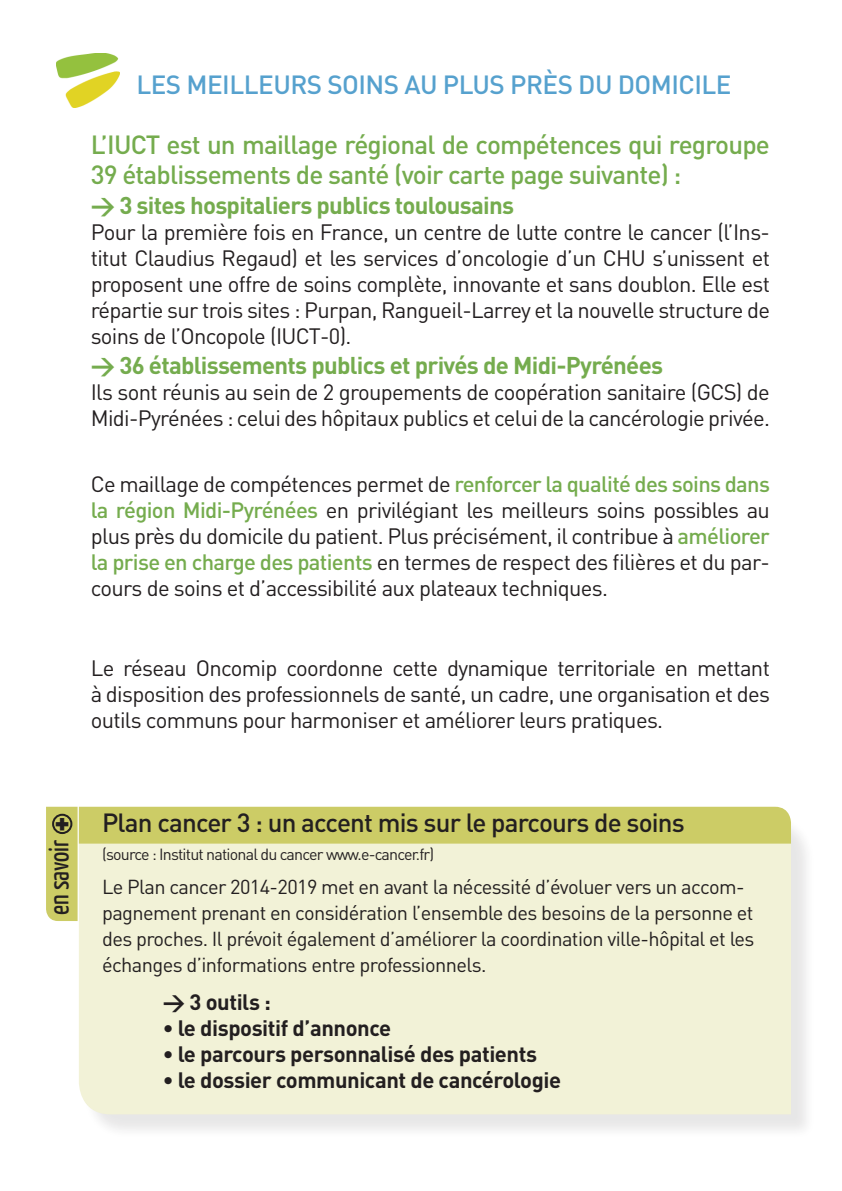
<style>
.page{position:relative;width:842px;height:1191px;background:#fff}
.page>*{position:absolute;margin:0;border:0;box-sizing:border-box;transform-origin:0 0}
.t1{font:27.6px "Yanone Kaffeesatz";color:#231f20}
.Texte_courant{font:500 26px/30px "DIN";letter-spacing:-.03em;color:#75ac4e}
.t2{font:500 26px "DIN";letter-spacing:-.03em;color:#231f20}
.t3{font:500 26px "DIN";letter-spacing:-.02em;color:#56a1ce}
.Texte_courant-2{font:700 24px "DIN";letter-spacing:-.03em;color:#75ac4e}
.Texte_courant-3{font:22px/26px "DIN";letter-spacing:-.03em;color:#231f20;text-align:justify}
.Texte_courant-4{font:700 22px "DIN";letter-spacing:-.02em;color:#231f20}
.Texte_courant-5{font:20px/26px "DIN";letter-spacing:-.03em;color:#231f20}
.Texte_courant-6{font:16px "DIN";letter-spacing:-.05em;color:#231f20}
.s1{font-weight:500;color:#75ac4e}
</style>
<div class="page">
<div style="left:82px;top:814px;width:734px;height:325px;background:#231f20;opacity:.17"></div>
<div style="left:79px;top:921px;width:712px;height:193px;background:#f2f2d7"></div>
<img style="left:57px;top:53px;width:62px;height:54px">
<svg style="left:46px;top:806px;width:745px;height:115px;background:#e4e4af"></svg>
<p class="t3" style="left:136px;top:67px;width:597px">LES MEILLEURS SOINS AU PLUS PRÈS DU DOMICILE</p>
<p class="Texte_courant" style="left:91px;top:128px;width:681px">L’IUCT est un maillage régional de compétences qui regroupe<br>39 établissements de santé (voir carte page suivante) :</p>
<p class="Texte_courant-2" style="left:91px;top:189px;width:425px">&gt; 3 sites hospitaliers publics toulousains</p>
<p class="Texte_courant-3" style="left:91px;top:218px;width:681px">Pour la première fois en France, un centre de lutte contre le cancer (l’Ins&shy;titut Claudius Regaud) et les services d’oncologie d’un CHU s’unissent et proposent une offre de soins complète, innovante et sans doublon. Elle est répartie sur trois sites : Purpan, Rangueil-Larrey et la nouvelle structure de soins de l’Oncopole (IUCT-0).</p>
<p class="Texte_courant-2" style="left:91px;top:349px;width:574px">&gt; 36 établissements publics et privés de Midi-Pyrénées</p>
<p class="Texte_courant-3" style="left:91px;top:378px;width:681px">Ils sont réunis au sein de 2 groupements de coopération sanitaire (GCS) de<br>Midi-Pyrénées : celui des hôpitaux publics et celui de la cancérologie privée.</p>
<p class="Texte_courant-3" style="left:91px;top:470px;width:681px">Ce maillage de compétences permet de <span class="s1">renforcer la qualité des soins dans la région Midi-Pyrénées</span> en privilégiant les meilleurs soins possibles au plus près du domicile du patient. Plus précisément, il contribue à <span class="s1">améliorer la prise en charge des patients</span> en termes de respect des filières et du par&shy;cours de soins et d’accessibilité aux plateaux techniques.</p>
<p class="Texte_courant-3" style="left:91px;top:654px;width:681px">Le réseau Oncomip coordonne cette dynamique territoriale en mettant à disposition des professionnels de santé, un cadre, une organisation et des outils communs pour harmoniser et améliorer leurs pratiques.</p>
<p class="t1" style="left:42px;top:915px;width:77px;rotate:-90deg">en savoir</p>
<p class="t2" style="left:102px;top:805px;width:584px">Plan cancer 3 : un accent mis sur le parcours de soins</p>
<p class="Texte_courant-6" style="left:102px;top:844px;width:334px">(source : Institut national du cancer www.e-cancer.fr)</p>
<p class="Texte_courant-5" style="left:102px;top:873px;width:654px">Le Plan cancer 2014-2019 met en avant la nécessité d’évoluer vers un accom&shy;pagnement prenant en considération l’ensemble des besoins de la personne et des proches. Il prévoit également d’améliorer la coordination ville-hôpital et les échanges d’informations entre professionnels.</p>
<p class="Texte_courant-4" style="left:163px;top:987px;width:110px">&gt; 3 outils :</p>
<p class="Texte_courant-4" style="left:163px;top:1013px;width:230px">• le dispositif d’annonce</p>
<p class="Texte_courant-4" style="left:163px;top:1039px;width:376px">• le parcours personnalisé des patients</p>
<p class="Texte_courant-4" style="left:163px;top:1065px;width:400px">• le dossier communicant de cancérologie</p>
</div>
